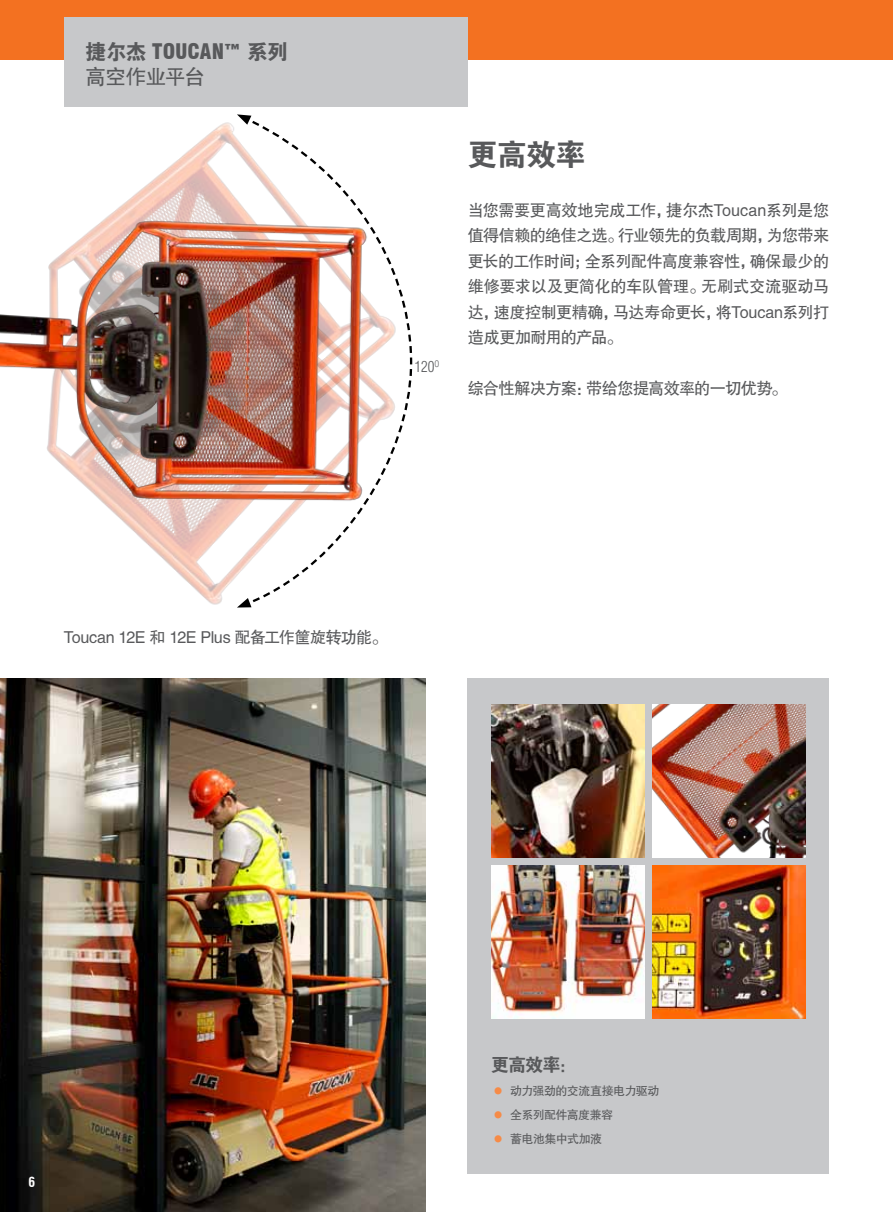
<style>
.page{position:relative;width:893px;height:1212px;background:#fff}
.page>*{position:absolute;margin:0;border:0;box-sizing:border-box;transform-origin:0 0}
.t1{font:30px "FZDHTJW GB1 0";color:#58595b}
.t2{font:900 condensed 21px "Swiss 721 BT";letter-spacing:-.005em;color:#58595b}
.t3{font:21px "FZHTJW GB1 0";letter-spacing:-.05em;color:#58595b}
.t4{font:18px "FZDHTJW GB1 0";color:#58595b}
.t5{font:16.5px/25.5px "FZHTJW GB1 0";letter-spacing:-.035em;color:#58595b;text-align:justify}
.t6{font:300 condensed 15px "Helvetica";color:#58595b}
.t7{font:700 condensed 13.5px "Swiss 721 BT";color:#fff}
.t8{font:12px "FZHTJW GB1 0";letter-spacing:-.05em;color:#58595b}
.s1{font-family:"FZDHTJW GB1 0";font-weight:400;font-stretch:normal}
.s2{font-family:"Swiss 721 BT";font-stretch:condensed;font-size:24px;color:#f68b47}
</style>
<div class="page">
<div style="left:0;top:0;width:893px;height:60px;background:#f37121"></div>
<div style="left:468px;top:678px;width:361px;height:496px;background:#c7c8ca"></div>
<img style="left:491px;top:866px;width:153px;height:153px">
<img style="left:653px;top:866px;width:153px;height:153px">
<img style="left:491px;top:704px;width:153px;height:153px">
<img style="left:653px;top:704px;width:153px;height:153px">
<div style="left:64px;top:17px;width:404px;height:89px;background:#c7c8ca"></div>
<img style="left:0;top:106px;width:430px;height:593px">
<img style="left:237px;top:364px;width:176px;height:243px">
<img style="left:237px;top:114px;width:176px;height:241px">
<img style="left:0;top:678px;width:425px;height:534px">
<p class="t2" style="left:85px;top:39px;width:205px"><span class="s1">捷尔杰</span> TOUCAN™ <span class="s1">系列</span></p>
<p class="t3" style="left:85px;top:66px;width:121px">高空作业平台</p>
<p class="t6" style="left:414px;top:358px;width:26px">120<sup>O</sup></p>
<h1 class="t1" style="left:468px;top:138px;width:119px">更高效率</h1>
<p class="t5" style="left:468px;top:198px;width:363px">当您需要更高效地完成工作，捷尔杰Toucan系列是您值得信赖的绝佳之选。行业领先的负载周期，为您带来更长的工作时间；全系列配件高度兼容性，确保最少的维修要求以及更简化的车队管理。无刷式交流驱动马达，速度控制更精确，马达寿命更长，将Toucan系列打造成更加耐用的产品。</p>
<p class="t5" style="left:468px;top:376px;width:321px">综合性解决方案：带给您提高效率的一切优势。</p>
<p class="t5" style="left:64px;top:625px;width:325px">Toucan 12E 和 12E Plus 配备工作筐旋转功能。</p>
<p class="t7" style="left:29px;top:1173px;width:8px">6</p>
<p class="t4" style="left:491px;top:1055px;width:87px">更高效率：</p>
<p class="t8" style="left:491px;top:1084px;width:170px"><span class="s2">•</span> 动力强劲的交流直接电力驱动</p>
<p class="t8" style="left:491px;top:1108px;width:124px"><span class="s2">•</span> 全系列配件高度兼容</p>
<p class="t8" style="left:491px;top:1132px;width:113px"><span class="s2">•</span> 蓄电池集中式加液</p>
</div>
